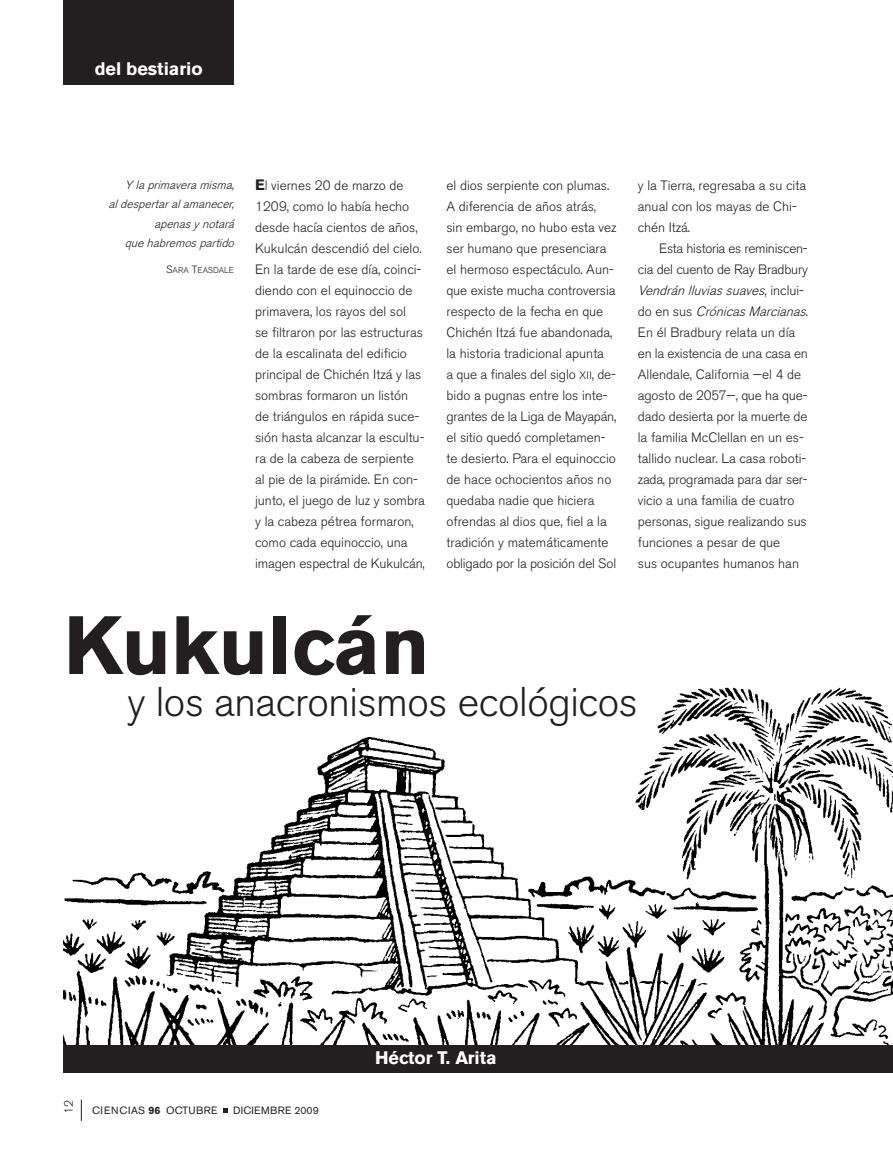
<style>
.page{position:relative;width:893px;height:1149px;background:#fff}
.page>*{position:absolute;margin:0;border:0;box-sizing:border-box;transform-origin:0 0}
.t1{font:700 81.75px "Akzidenz Grotesk BE";color:#231f20}
.t2{font:300 41.25px "Akzidenz Grotesk BE";letter-spacing:-.01em;color:#231f20}
.t3{font:700 18px "Akzidenz Grotesk BE";color:#fff}
.t4{font:300 13.5px/21px "Akzidenz Grotesk BE";color:#231f20}
.t5{font:italic 300 12px/19.5px "Akzidenz Grotesk BE";color:#231f20;text-align:right}
.t6{font:300 12px "Akzidenz Grotesk BE";color:#231f20}
.t7{font:10.5px "Akzidenz Grotesk BE";letter-spacing:.04em;color:#231f20}
.t8{font:10.5px "Akzidenz Grotesk BE";letter-spacing:.02em;color:#231f20}
.t9{font:300 8.4px "Akzidenz Grotesk BE";color:#231f20}
.s1{font-size:10.5px}
.s2{font-weight:700;font-size:15px}
.s3{font-size:10.8px}
.s4{font-style:italic}
.s5{font-weight:700}
</style>
<div class="page">
<div style="left:64px;top:0;width:170px;height:84px;background:#231f20"></div>
<svg style="left:81px;top:1099px;width:1px;height:21px"></svg>
<svg style="left:223px;top:1108px;width:4px;height:4px"></svg>
<img style="left:64px;top:687px;width:829px;height:357px">
<div style="left:64px;top:1044px;width:829px;height:28px;background:#231f20"></div>
<h3 class="t3" style="left:95px;top:62px;width:109px">del bestiario</h3>
<p class="t5" style="left:109px;top:176px;width:130px">Y la primavera misma, aldespertaralamanecer, apenasynotará<br>que habremospartido</p>
<p class="t9" style="left:166px;top:267px;width:69px"><span class="s1">S</span>ARA <span class="s1">T</span>EASDALE</p>
<p class="t4" style="left:255px;top:176px;width:171px"><span class="s2">E</span>l viernes 20 de marzo de<br>1209, como lo había hecho des de hacía cientos de años,<br>Ku kul cán descendió del cielo.<br>En la tarde de ese día, coinci&shy;dien do con el equinoccio de pri ma ve ra, los rayos del sol<br>se filtraron por las estructuras de la escalinata del edificio prin ci pal de Chichén Itzá y las som bras formaron un listón de triángulos en rápida suce&shy;sión hasta alcanzar la escultu&shy;ra de la cabeza de serpiente al pie de la pirámide. En con&shy;junto, el juego de luz y sombra y la cabeza pétrea formaron, como cada equinoccio, una ima gen espectral de Kukulcán,</p>
<p class="t4" style="left:446px;top:176px;width:172px">el dios serpiente con plumas.<br>A diferencia de años atrás,<br>sin embargo, no hubo esta vez ser humano que presenciara el her mo so espectáculo. Aun&shy;que existe mucha controversia res pec to de la fecha en que<br>Chi chén Itzá fue abandonada, la historia tradicional apunta<br>a que a finales del siglo <span class="s3">XII</span>, de&shy;bi do a pugnas entre los in te&shy;gran tes de la Liga de Mayapán, el sitio quedó comple ta men&shy;te de sierto. Para el equi noccio de hace ochocientos años no que daba nadie que hiciera ofren das al dios que, fiel a la tra dición y matemáticamente obligado por la posición del Sol</p>
<p class="t4" style="left:638px;top:176px;width:170px">y la Tierra, regresaba a su cita anual con los mayas de Chi&shy;chén Itzá.</p>
<p class="t4" style="left:638px;top:239px;width:173px;text-indent:21px">Esta historia es reminis cen&shy;cia del cuento de Ray Brad bury<br><span class="s4">Vendrán lluviassuaves</span>, i n c l u i - d o e n s u s <span class="s4">CrónicasMarcia nas</span>.<br>En él Bradbury relata un día en la existencia de una casa en<br>Allendale, California —el 4 de agosto de 2057—, que ha que&shy;dado desierta por la muerte de la familia McClel lan en un es&shy;ta lli do nuclear. La casa ro bo ti&shy;za da, programada para dar ser&shy;vi cio a una familia de cua tro personas, sigue reali zan do sus funciones a pesar de que<br>sus ocu pantes humanos han</p>
<h1 class="t1" style="left:64px;top:616px;width:367px">Kukulcán</h1>
<h2 class="t2" style="left:127px;top:686px;width:512px">y los anacronismos ecológicos</h2>
<p class="t6" style="left:64px;top:1113px;width:15px;rotate:-90deg">12</p>
<p class="t7" style="left:92px;top:1106px;width:127px">CIENCIAS <span class="s5">96</span> OCTUBRE</p>
<p class="t8" style="left:233px;top:1106px;width:87px">DICIEMBRE 2009</p>
<h3 class="t3" style="left:375px;top:1050px;width:123px">Héctor T. Arita</h3>
</div>
